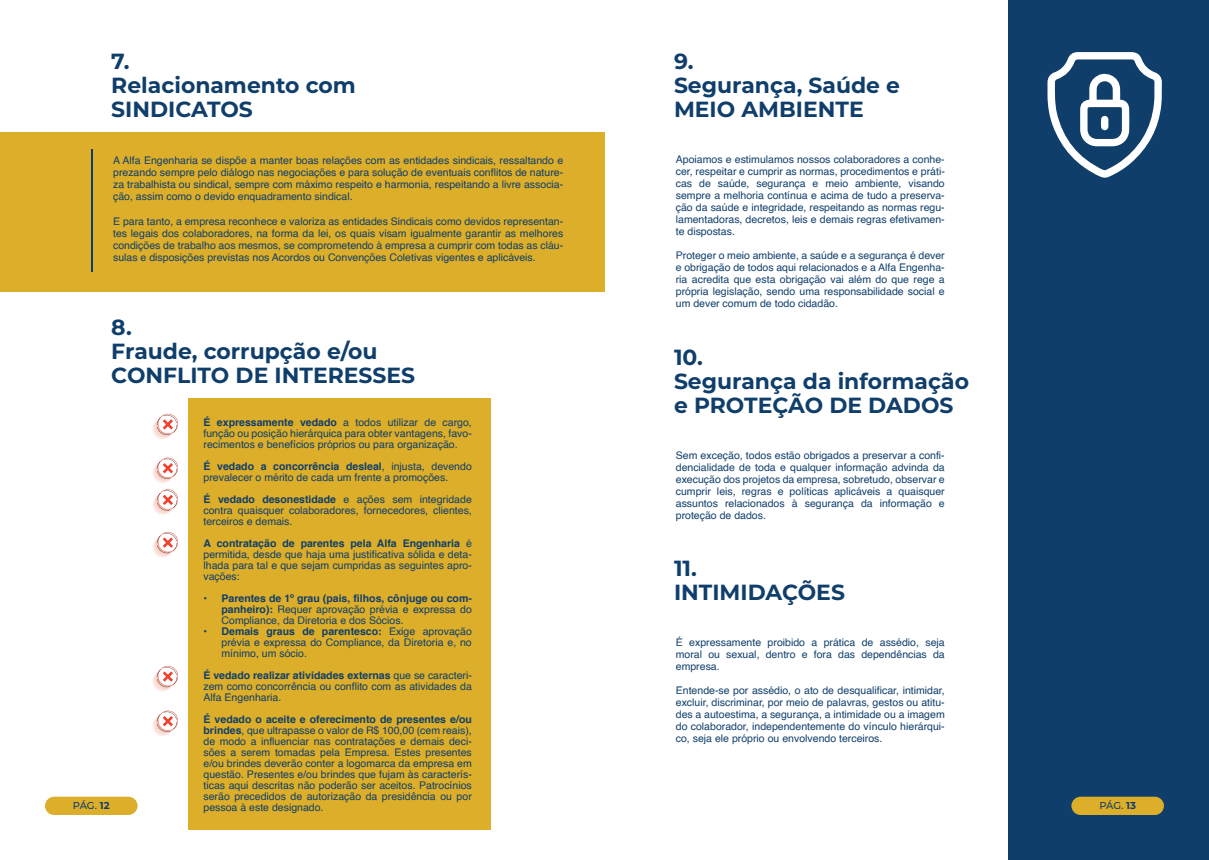
<style>
.page{position:relative;width:1209px;height:860px;background:#fff}
.page>*{position:absolute;margin:0;border:0;box-sizing:border-box;transform-origin:0 0}
.t1{font:700 21.9px/23.9px "Montserrat";color:#0f3e6b}
.t2{font:10.5px/12px "Helvetica";color:#0f3e6b;text-align:justify}
.t3{font:500 10px "Montserrat";letter-spacing:-.025em;color:#0f3e6b}
.s1{font-weight:700}
</style>
<div class="page">
<div style="left:1008px;top:0;width:201px;height:860px;background:#0f3e6b"></div>
<div style="left:0;top:132px;width:604px;height:159px;background:#dcae2a"></div>
<div style="left:45px;top:797px;width:93px;height:18px;background:#dcae2a;border-radius:9px"></div>
<div style="left:1071px;top:797px;width:93px;height:18px;background:#dcae2a;border-radius:9px"></div>
<hr style="left:91px;top:149px;width:2px;height:123px;background:#0f3e6b">
<div style="left:188px;top:398px;width:302px;height:432px;background:#dcae2a"></div>
<svg style="left:153px;top:414px;width:25px;height:25px"></svg>
<svg style="left:153px;top:458px;width:25px;height:57px"></svg>
<svg style="left:153px;top:532px;width:25px;height:25px"></svg>
<svg style="left:153px;top:711px;width:25px;height:25px"></svg>
<svg style="left:153px;top:666px;width:25px;height:25px"></svg>
<svg style="left:1047px;top:52px;width:115px;height:126px"></svg>
<h1 class="t1" style="left:111px;top:48px;width:246px">7.<br>Relacionamento com<br>SINDICATOS</h1>
<h1 class="t1" style="left:674px;top:48px;width:228px">9.<br>Segurança, Saúde e<br>MEIO AMBIENTE</h1>
<p class="t2" style="left:113px;top:155px;width:452px">A Alfa Engenharia se dispõe a manter boas relações com as entidades sindicais, ressaltando e prezando sempre pelo diálogo nas negociações e para solução de eventuais conflitos de nature&shy;za trabalhista ou sindical, sempre com máximo respeito e harmonia, respeitando a livre associa&shy;ção, assim como o devido enquadramento sindical.</p>
<p class="t2" style="left:113px;top:215px;width:452px">E para tanto, a empresa reconhece e valoriza as entidades Sindicais como devidos representan&shy;tes legais dos colaboradores, na forma da lei, os quais visam igualmente garantir as melhores condições de trabalho aos mesmos, se comprometendo à empresa a cumprir com todas as cláu&shy;sulas e disposições previstas nos Acordos ou Convenções Coletivas vigentes e aplicáveis.</p>
<p class="t2" style="left:676px;top:154px;width:270px">Apoiamos e estimulamos nossos colaboradores a conhe&shy;cer, respeitar e cumprir as normas, procedimentos e práti&shy;cas de saúde, segurança e meio ambiente, visando sempre a melhoria contínua e acima de tudo a preserva&shy;ção da saúde e integridade, respeitando as normas regu&shy;lamentadoras, decretos, leis e demais regras efetivamen&shy;te dispostas.</p>
<p class="t2" style="left:676px;top:250px;width:270px">Proteger o meio ambiente, a saúde e a segurança é dever e obrigação de todos aqui relacionados e a Alfa Engenha&shy;ria acredita que esta obrigação vai além do que rege a própria legislação, sendo uma responsabilidade social e um dever comum de todo cidadão.</p>
<h1 class="t1" style="left:111px;top:314px;width:305px">8.<br>Fraude, corrupção e/ou<br>CONFLITO DE INTERESSES</h1>
<h1 class="t1" style="left:674px;top:344px;width:296px">10.<br>Segurança da informação e PROTEÇÃO DE DADOS</h1>
<p class="t2" style="left:676px;top:449px;width:270px">Sem exceção, todos estão obrigados a preservar a confi&shy;dencialidade de toda e qualquer informação advinda da execução dos projetos da empresa, sobretudo, observar e cumprir leis, regras e políticas aplicáveis a quaisquer assuntos relacionados à segurança da informação e proteção de dados.</p>
<h1 class="t1" style="left:674px;top:555px;width:172px">11.<br>INTIMIDAÇÕES</h1>
<p class="t2" style="left:676px;top:636px;width:270px">É expressamente proibido a prática de assédio, seja moral ou sexual, dentro e fora das dependências da empresa.</p>
<p class="t2" style="left:676px;top:684px;width:270px">Entende-se por assédio, o ato de desqualificar, intimidar, excluir, discriminar, por meio de palavras, gestos ou atitu&shy;des a autoestima, a segurança, a intimidade ou a imagem do colaborador, independentemente do vínculo hierárqui&shy;co, seja ele próprio ou envolvendo terceiros.</p>
<p class="t2" style="left:203px;top:417px;width:270px;line-height:11px"><span class="s1">É expressamente vedado</span> a todos utilizar de cargo, função ou posição hierárquica para obter vantagens, favo&shy;recimentos e benefícios próprios ou para organização.</p>
<p class="t2" style="left:203px;top:461px;width:270px;line-height:11px"><span class="s1">É vedado a concorrência desleal</span>, injusta, devendo prevalecer o mérito de cada um frente a promoções.</p>
<p class="t2" style="left:203px;top:494px;width:270px;line-height:11px"><span class="s1">É vedado desonestidade</span> e ações sem integridade contra quaisquer colaboradores, fornecedores, clientes, terceiros e demais.</p>
<p class="t2" style="left:203px;top:538px;width:270px;line-height:11px"><span class="s1">A contratação de parentes pela Alfa Engenharia</span> é permitida, desde que haja uma justificativa sólida e deta&shy;lhada para tal e que sejam cumpridas as seguintes apro&shy;vações:</p>
<p class="t2" style="left:221px;top:593px;width:252px;line-height:11px;text-indent:-18px"><span class="s1">• Parentes de 1º grau (pais, filhos, cônjuge ou com&shy;panheiro):</span> Requer aprovação prévia e expressa do Compliance, da Diretoria e dos Sócios.</p>
<p class="t2" style="left:221px;top:626px;width:252px;line-height:11px;text-indent:-18px"><span class="s1">• Demais graus de parentesco:</span> Exige aprovação prévia e expressa do Compliance, da Diretoria e, no mínimo, um sócio.</p>
<p class="t2" style="left:203px;top:670px;width:270px;line-height:11px"><span class="s1">É vedado realizar atividades externas</span> que se caracteri&shy;zem como concorrência ou conflito com as atividades da Alfa Engenharia.</p>
<p class="t2" style="left:203px;top:714px;width:270px;line-height:11px"><span class="s1">É vedado o aceite e oferecimento de presentes e/ou brindes</span>, que ultrapasse o valor de R$ 100,00 (cem reais), de modo a influenciar nas contratações e demais deci&shy;sões a serem tomadas pela Empresa. Estes presentes e/ou brindes deverão conter a logomarca da empresa em questão. Presentes e/ou brindes que fujam às caracterís&shy;ticas aqui descritas não poderão ser aceitos. Patrocínios serão precedidos de autorização da presidência ou por pessoa à este designado.</p>
<p class="t3" style="left:73px;top:798px;width:38px">PÁG. <span class="s1">12</span></p>
<p class="t3" style="left:1099px;top:798px;width:38px">PÁG. <span class="s1">13</span></p>
</div>
